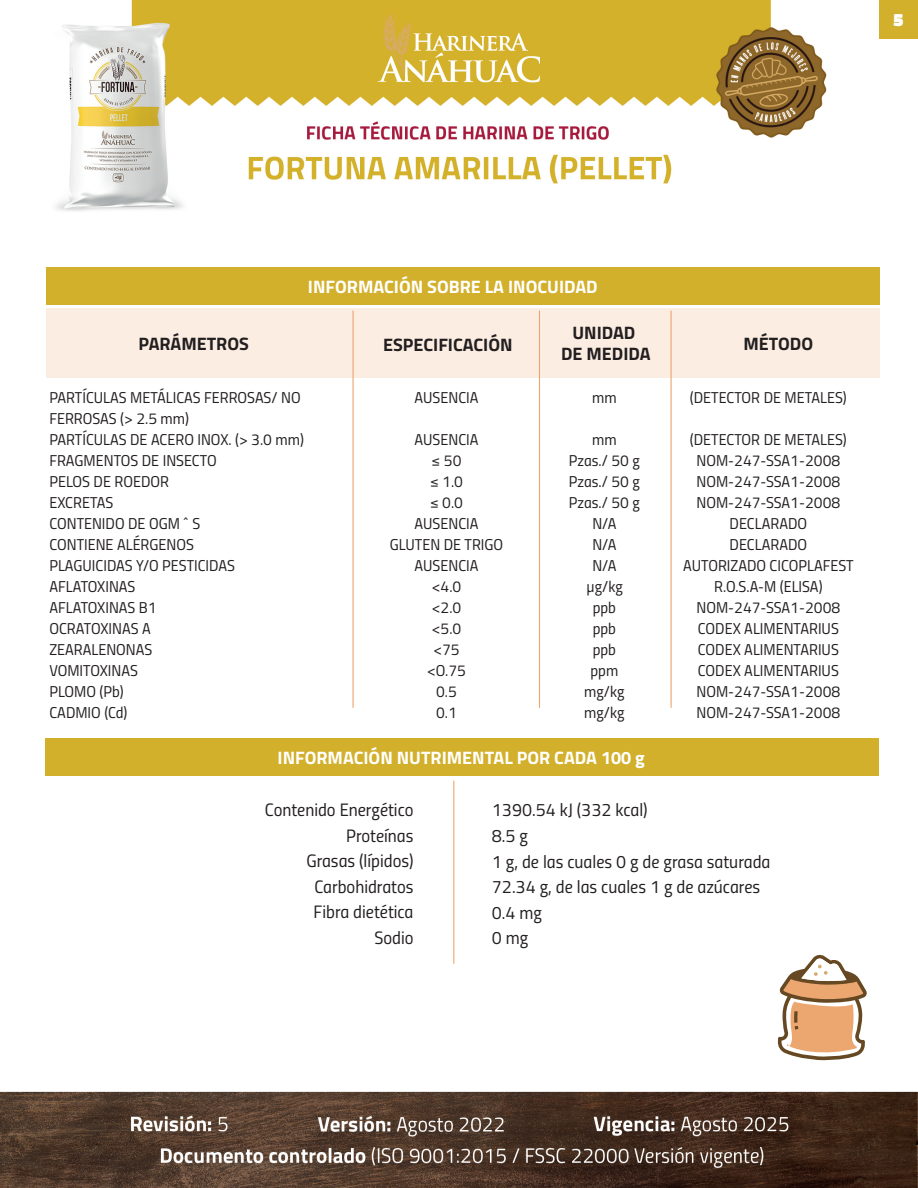
<style>
.page{position:relative;width:918px;height:1188px;background:#fff}
.page>*{position:absolute;margin:0;border:0;box-sizing:border-box;transform-origin:0 0}
.t1{font:18px/25.5px "Titillium Regular Upright";color:#231f20;text-align:right}
.t2{font:700 18px "Titillium";color:#fff}
.t3{font:700 18px/21.6px "Titillium";color:#231f20;text-align:center}
.t4{font:900 18px "Titillium";color:#fff}
.t5{font:15.75px/21px "Titillium Regular Upright";color:#231f20;text-align:center}
</style>
<div class="page">
<img style="left:0;top:0;width:918px;height:1188px">
<div style="left:45px;top:738px;width:834px;height:37px;background:#d3b02b"></div>
<svg style="left:778px;top:954px;width:89px;height:107px"></svg>
<hr style="left:453px;top:781px;width:1px;height:183px;background:#eca670">
<div style="left:46px;top:267px;width:834px;height:38px;background:#d3b02b"></div>
<hr style="left:353px;top:311px;width:1px;height:397px;background:#eca670">
<hr style="left:539px;top:311px;width:1px;height:397px;background:#eca670">
<hr style="left:671px;top:311px;width:1px;height:397px;background:#eca670">
<div style="left:46px;top:309px;width:833px;height:69px;background:#fbede2"></div>
<div style="left:879px;top:0;width:39px;height:38px;background:#d3b02b"></div>
<p class="t4" style="left:893px;top:7px;width:11px">5</p>
<p class="t2" style="left:308px;top:273px;width:291px">INFORMACIÓN SOBRE LA INOCUIDAD</p>
<p class="t3" style="left:138px;top:332px;width:112px">PARÁMETROS</p>
<p class="t3" style="left:383px;top:333px;width:131px">ESPECIFICACIÓN</p>
<p class="t3" style="left:561px;top:321px;width:91px">UNIDAD<br>DE MEDIDA</p>
<p class="t3" style="left:743px;top:332px;width:71px">MÉTODO</p>
<p class="t5" style="left:49px;top:386px;width:256px;text-align:left">PARTÍCULAS METÁLICAS FERROSAS/ NO<br>FERROSAS (&gt; 2.5 mm)<br>PARTÍCULAS DE ACERO INOX. (&gt; 3.0 mm)<br>FRAGMENTOS DE INSECTO<br>PELOS DE ROEDOR<br>EXCRETAS<br>CONTENIDO DE OGMˆS<br>CONTIENE ALÉRGENOS<br>PLAGUICIDAS Y/O PESTICIDAS<br>AFLATOXINAS<br>AFLATOXINAS B1<br>OCRATOXINAS A<br>ZEARALENONAS<br>VOMITOXINAS<br>PLOMO (Pb)<br>CADMIO (Cd)</p>
<p class="t5" style="left:415px;top:386px;width:65px">AUSENCIA</p>
<p class="t5" style="left:390px;top:428px;width:115px">AUSENCIA<br>≤50<br>≤ 1.0<br>≤ 0.0<br>AUSENCIA<br>GLUTEN DE TRIGO<br>AUSENCIA<br>&lt;4.0<br>&lt;2.0<br>&lt;5.0<br>&lt;75<br>&lt;O.75<br>0.5<br>0.1</p>
<p class="t5" style="left:592px;top:386px;width:26px">mm</p>
<p class="t5" style="left:569px;top:428px;width:72px">mm<br>Pzas./ 50 g<br>Pzas./ 50 g<br>Pzas./ 50 g<br>N/A<br>N/A<br>N/A<br>µg/kg<br>ppb<br>ppb<br>ppb<br>ppm mg/kg mg/kg</p>
<p class="t5" style="left:690px;top:386px;width:158px">(DETECTOR DE METALES)</p>
<p class="t5" style="left:683px;top:428px;width:172px">(DETECTOR DE METALES)<br>NOM-247-SSA1-2008<br>NOM-247-SSA1-2008<br>NOM-247-SSA1-2008<br>DECLARADO<br>DECLARADO<br>AUTORIZADO CICOPLAFEST<br>R.O.S.A-M (ELISA)<br>NOM-247-SSA1-2008<br>CODEX ALIMENTARIUS<br>CODEX ALIMENTARIUS<br>CODEX ALIMENTARIUS<br>NOM-247-SSA1-2008<br>NOM-247-SSA1-2008</p>
<p class="t2" style="left:278px;top:744px;width:369px">INFORMACIÓN NUTRIMENTAL POR CADA 100 g</p>
<p class="t1" style="left:265px;top:796px;width:150px">Contenido Energético<br>Proteínas<br>Grasas (lípidos)<br>Carbohidratos<br>Fibra dietética<br>Sodio</p>
<p class="t1" style="left:492px;top:796px;width:280px;text-align:left">1390.54 kJ (332 kcal)<br>8.5 g<br>1 g, de las cuales 0 g de grasa saturada<br>72.34 g, de las cuales 1 g de azúcares<br>0.4 mg<br>0 mg</p>
</div>
